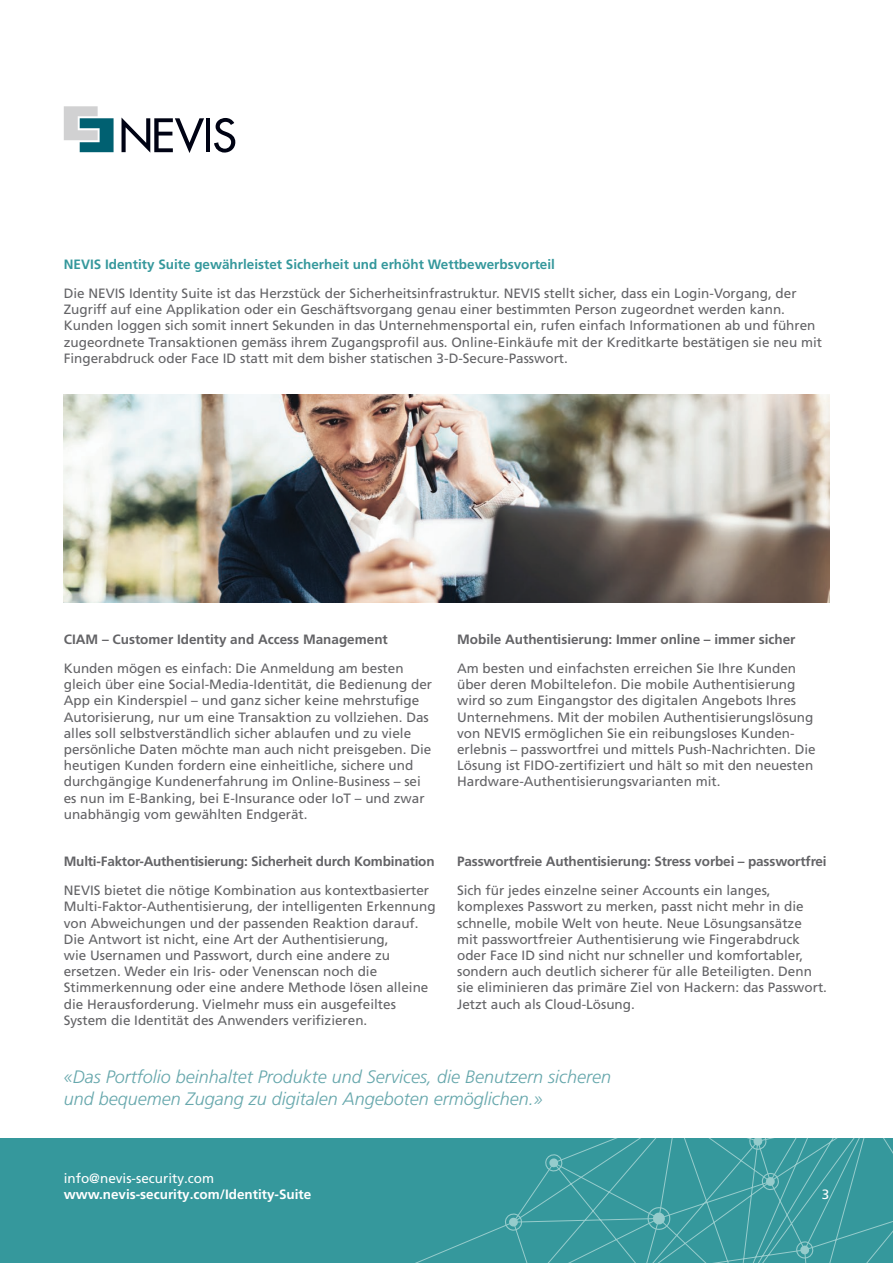
<style>
.page{position:relative;width:893px;height:1263px;background:#fff}
.page>*{position:absolute;margin:0;border:0;box-sizing:border-box;transform-origin:0 0}
.t1{font:italic 300 18px/21.6px "Frutiger LT Pro";color:#66a7ac}
.t2{font:13.5px/16.2px "Frutiger LT Pro";color:#636366}
.t3{font:700 13.5px "Frutiger LT Pro";letter-spacing:-.01em;color:#636366}
.t4{font:700 13.5px "Frutiger LT Pro";color:#35989c}
.t5{font:700 13.5px "Frutiger LT Pro";color:#fff}
.t6{font:13.5px "Frutiger LT Pro";color:#fff}
</style>
<div class="page">
<div style="left:0;top:1138px;width:893px;height:125px;background:#35989c"></div>
<svg style="left:505px;top:1138px;width:388px;height:125px"></svg>
<svg style="left:652px;top:1212px;width:13px;height:13px"></svg>
<svg style="left:765px;top:1176px;width:10px;height:10px"></svg>
<svg style="left:549px;top:1158px;width:10px;height:10px"></svg>
<svg style="left:509px;top:1217px;width:9px;height:10px"></svg>
<svg style="left:753px;top:1138px;width:10px;height:8px"></svg>
<svg style="left:800px;top:1245px;width:10px;height:10px"></svg>
<svg style="left:122px;top:118px;width:82px;height:35px"></svg>
<hr style="left:206px;top:118px;width:4px;height:34px;background:#000314">
<svg style="left:214px;top:118px;width:21px;height:35px"></svg>
<svg style="left:64px;top:106px;width:50px;height:46px"></svg>
<img style="left:64px;top:395px;width:765px;height:208px">
<p class="t4" style="left:64px;top:256px;width:493px">NEVIS Identity Suite gewährleistet Sicherheit und erhöht Wettbewerbsvorteil</p>
<p class="t2" style="left:64px;top:285px;width:760px">Die NEVIS Identity Suite ist das Herzstück der Sicherheitsinfrastruktur. NEVIS stellt sicher, dass ein Login-Vorgang, der Zugriff auf eine Applikation oder ein Geschäftsvorgang genau einer bestimmten Person zugeordnet werden kann.<br>Kunden loggen sich somit innert Sekunden in das Unternehmensportal ein, rufen einfach Informationen ab und führen zugeordnete Transaktionen gemäss ihrem Zugangsprofil aus. Online-Einkäufe mit der Kreditkarte bestätigen sie neu mit Fingerabdruck oder Face ID statt mit dem bisher statischen 3-D-Secure-Passwort.</p>
<p class="t3" style="left:64px;top:631px;width:326px">CIAM – Customer Identity and Access Management</p>
<p class="t2" style="left:64px;top:660px;width:370px">Kunden mögen es einfach: Die Anmeldung am besten gleich über eine Social-Media-Identität, die Bedienung der App ein Kinderspiel – und ganz sicher keine mehrstufige Autorisierung, nur um eine Transaktion zu vollziehen. Das alles soll selbstverständlich sicher ablaufen und zu viele persönliche Daten möchte man auch nicht preisgeben. Die heutigen Kunden fordern eine einheitliche, sichere und durchgängige Kundenerfahrung im Online-Business – sei es nun im E-Banking, bei E-Insurance oder IoT – und zwar unabhängig vom gewählten Endgerät.</p>
<p class="t3" style="left:64px;top:853px;width:372px">Multi-Faktor-Authentisierung: Sicherheit durch Kombination</p>
<p class="t2" style="left:64px;top:882px;width:373px">NEVIS bietet die nötige Kombination aus kontextbasierter Multi-Faktor-Authentisierung, der intelligenten Erkennung von Abweichungen und der passenden Reaktion darauf.<br>Die Antwort ist nicht, eine Art der Authentisierung,<br>wie Usernamen und Passwort, durch eine andere zu ersetzen. Weder ein Iris- oder Venenscan noch die Stimmerkennung oder eine andere Methode lösen alleine die Herausforderung. Vielmehr muss ein ausgefeiltes System die Identität des Anwenders verifizieren.</p>
<p class="t3" style="left:457px;top:631px;width:340px">Mobile Authentisierung: Immer online – immer sicher</p>
<p class="t2" style="left:457px;top:660px;width:360px">Am besten und einfachsten erreichen Sie Ihre Kunden über deren Mobiltelefon. Die mobile Authentisierung wird so zum Eingangstor des digitalen Angebots Ihres Unternehmens. Mit der mobilen Authentisierungslösung von NEVIS ermöglichen Sie ein reibungsloses Kunden&shy;erlebnis – passwortfrei und mittels Push-Nachrichten. Die Lösung ist FIDO-zertifiziert und hält so mit den neuesten Hardware-Authentisierungsvarianten mit.</p>
<p class="t3" style="left:457px;top:853px;width:371px">Passwortfreie Authentisierung: Stress vorbei – passwortfrei</p>
<p class="t2" style="left:457px;top:882px;width:371px">Sich für jedes einzelne seiner Accounts ein langes, komplexes Passwort zu merken, passt nicht mehr in die schnelle, mobile Welt von heute. Neue Lösungsansätze<br>mit passwortfreier Authentisierung wie Fingerabdruck oder Face ID sind nicht nur schneller und komfortabler, sondern auch deutlich sicherer für alle Beteiligten. Denn sie eliminieren das primäre Ziel von Hackern: das Passwort.<br>Jetzt auch als Cloud-Lösung.</p>
<h1 class="t1" style="left:64px;top:1066px;width:549px">«Das Portfolio beinhaltet Produkte und Services, die Benutzern sicheren und bequemen Zugang zu digitalen Angeboten ermöglichen.»</h1>
<p class="t6" style="left:64px;top:1170px;width:152px">info@nevis-security.com</p>
<p class="t5" style="left:64px;top:1186px;width:249px">www.nevis-security.com/Identity-Suite</p>
<p class="t6" style="left:822px;top:1186px;width:9px">3</p>
</div>
